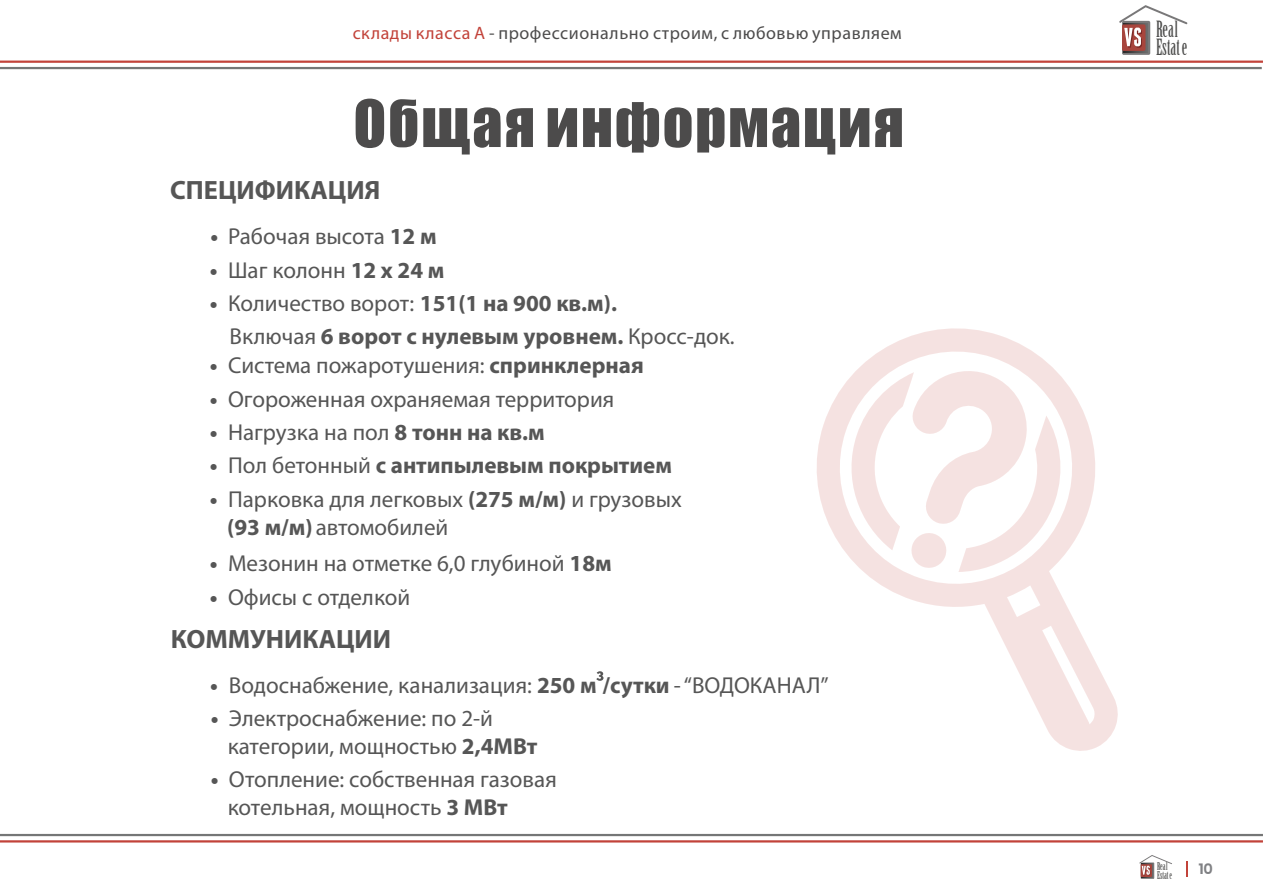
<style>
.page{position:relative;width:1263px;height:893px;background:#fff}
.page>*{position:absolute;margin:0;border:0;box-sizing:border-box;transform-origin:0 0}
.t1{font:60px "Impact";letter-spacing:.03em;color:#4c4b4b}
.t2{font:700 26.55px "Myriad Pro";color:#565656}
.t3{font:23.1px/27.8px "Myriad Pro";color:#565656}
.t4{font:700 23.1px/33.2px "Myriad Pro";color:#565656}
.t5{font:21.9px/17.5px "Birch Std";color:#4d4d4c;scale:.92 1}
.t6{font:18px "Myriad Pro";letter-spacing:.03em;color:#4c4b4b}
.t7{font:600 14.85px "Poppins";color:#808184}
.t8{font:10.5px "Birch Std";color:#4d4d4c;scale:.92 1}
.s1{color:#c24239}
.s2{font-weight:700}
.s3{font-weight:400}
</style>
<div class="page">
<svg style="left:596px;top:671px;width:7px;height:10px"></svg>
<hr style="left:0;top:61px;width:1263px;height:2px;background:#c2433a">
<hr style="left:0;top:67px;width:1262px;height:2px;background:#757676">
<svg style="left:1119px;top:5px;width:68px;height:50px"></svg>
<hr style="left:0;top:840px;width:1263px;height:2px;background:#c2433a">
<hr style="left:0;top:834px;width:1263px;height:2px;background:#757676">
<svg style="left:817px;top:328px;width:301px;height:423px"></svg>
<svg style="left:842px;top:368px;width:223px;height:204px"></svg>
<svg style="left:1186px;top:861px;width:1px;height:15px"></svg>
<svg style="left:1141px;top:862px;width:13px;height:17px"></svg>
<svg style="left:1139px;top:855px;width:33px;height:22px"></svg>
<p class="t6" style="left:353px;top:25px;width:551px"><span class="s1">склады класса А</span> - профессионально строим, с любовью управляем</p>
<p class="t5" style="left:1156px;top:23px;width:35px">Real<br>Estate</p>
<h1 class="t1" style="left:353px;top:100px;width:552px">Общая информация</h1>
<p class="t2" style="left:170px;top:179px;width:212px">СПЕЦИФИКАЦИЯ</p>
<p class="t3" style="left:210px;top:224px;width:228px"><span class="s2">•</span> Рабочая высота <span class="s2">12 м</span></p>
<p class="t3" style="left:210px;top:258px;width:236px"><span class="s2">•</span> Шаг колонн <span class="s2">12 х 24 м</span></p>
<p class="t4" style="left:230px;top:289px;width:506px;text-indent:-20px">• <span class="s3">Количество ворот:</span> 151(1 на 900 кв.м).<br><span class="s3">Включая</span> 6 ворот с нулевым уровнем. <span class="s3">Кросс-док.</span></p>
<p class="t3" style="left:210px;top:353px;width:435px"><span class="s2">•</span> Система пожаротушения: <span class="s2">спринклерная</span></p>
<p class="t3" style="left:210px;top:387px;width:406px"><span class="s2">•</span> Огороженная охраняемая территория</p>
<p class="t3" style="left:210px;top:420px;width:336px"><span class="s2">•</span> Нагрузка на пол <span class="s2">8 тонн на кв.м</span></p>
<p class="t4" style="left:210px;top:451px;width:464px">• <span class="s3">Пол бетонный</span> с антипылевым покрытием</p>
<p class="t3" style="left:210px;top:487px;width:473px"><span class="s2">•</span> Парковка для легковых <span class="s2">(275 м/м)</span> и грузовых</p>
<p class="t3" style="left:227px;top:515px;width:223px"><span class="s2">(93 м/м)</span>автомобилей</p>
<p class="t3" style="left:210px;top:552px;width:403px"><span class="s2">•</span> Мезонин на отметке 6,0 глубиной <span class="s2">18м</span></p>
<p class="t3" style="left:210px;top:586px;width:202px"><span class="s2">•</span> Офисы с отделкой</p>
<p class="t2" style="left:171px;top:628px;width:222px">КОММУНИКАЦИИ</p>
<p class="t3" style="left:210px;top:673px;width:620px"><span class="s2">•</span> Водоснабжение, канализация: <span class="s2">250 м /сутки</span> - “ВОДОКАНАЛ”</p>
<p class="t3" style="left:228px;top:706px;width:311px;text-indent:-17px"><span class="s2">•</span> Электроснабжение: по 2-й категории, мощностью <span class="s2">2,4МВт</span></p>
<p class="t3" style="left:228px;top:768px;width:330px;text-indent:-17px"><span class="s2">•</span> Отопление: собственная газовая котельная, мощность <span class="s2">3 МВт</span></p>
<p class="t8" style="left:1157px;top:862px;width:13px">Real</p>
<p class="t7" style="left:1199px;top:858px;width:16px">10</p>
<p class="t8" style="left:1157px;top:871px;width:18px">Estate</p>
</div>
